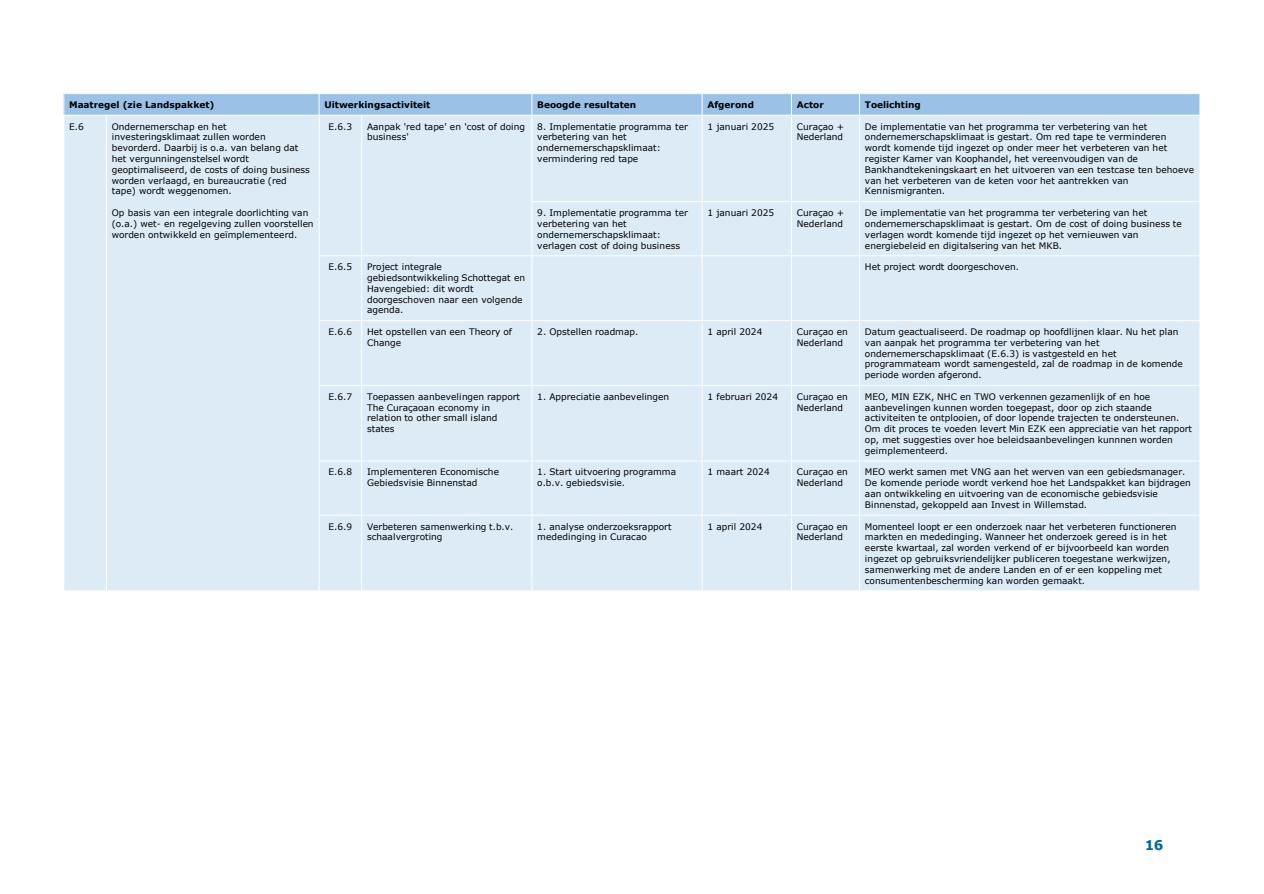
<style>
.page{position:relative;width:1264px;height:894px;background:#fff}
.page>*{position:absolute;margin:0;border:0;box-sizing:border-box;transform-origin:0 0}
.t1{font:700 13.5px "Verdana";color:#01689b}
.t2{font:9px/10.8px "Verdana";letter-spacing:.005em;color:#000}
.t3{font:700 9px "Verdana";color:#000}
</style>
<div class="page">
<div style="left:64px;top:94px;width:255px;height:21px;background:#9bc2e6"></div>
<div style="left:319px;top:94px;width:212px;height:21px;background:#9bc2e6"></div>
<div style="left:531px;top:94px;width:171px;height:21px;background:#9bc2e6"></div>
<div style="left:702px;top:94px;width:89px;height:21px;background:#9bc2e6"></div>
<div style="left:791px;top:94px;width:68px;height:21px;background:#9bc2e6"></div>
<div style="left:859px;top:94px;width:340px;height:21px;background:#9bc2e6"></div>
<div style="left:64px;top:115px;width:42px;height:475px;background:#ddebf7"></div>
<div style="left:106px;top:115px;width:213px;height:475px;background:#ddebf7"></div>
<div style="left:319px;top:115px;width:42px;height:141px;background:#ddebf7"></div>
<div style="left:361px;top:115px;width:170px;height:141px;background:#ddebf7"></div>
<div style="left:531px;top:115px;width:171px;height:87px;background:#ddebf7"></div>
<div style="left:702px;top:115px;width:89px;height:87px;background:#ddebf7"></div>
<div style="left:791px;top:115px;width:68px;height:87px;background:#ddebf7"></div>
<div style="left:859px;top:115px;width:340px;height:87px;background:#ddebf7"></div>
<div style="left:531px;top:202px;width:171px;height:54px;background:#ddebf7"></div>
<div style="left:702px;top:202px;width:89px;height:54px;background:#ddebf7"></div>
<div style="left:791px;top:202px;width:68px;height:54px;background:#ddebf7"></div>
<div style="left:859px;top:202px;width:340px;height:54px;background:#ddebf7"></div>
<div style="left:319px;top:256px;width:42px;height:64px;background:#ddebf7"></div>
<div style="left:361px;top:256px;width:170px;height:64px;background:#ddebf7"></div>
<div style="left:531px;top:256px;width:171px;height:64px;background:#ddebf7"></div>
<div style="left:702px;top:256px;width:89px;height:64px;background:#ddebf7"></div>
<div style="left:791px;top:256px;width:68px;height:64px;background:#ddebf7"></div>
<div style="left:859px;top:256px;width:340px;height:64px;background:#ddebf7"></div>
<div style="left:319px;top:320px;width:42px;height:65px;background:#ddebf7"></div>
<div style="left:361px;top:320px;width:170px;height:65px;background:#ddebf7"></div>
<div style="left:531px;top:320px;width:171px;height:65px;background:#ddebf7"></div>
<div style="left:702px;top:320px;width:89px;height:65px;background:#ddebf7"></div>
<div style="left:791px;top:320px;width:68px;height:65px;background:#ddebf7"></div>
<div style="left:859px;top:320px;width:340px;height:65px;background:#ddebf7"></div>
<div style="left:319px;top:385px;width:42px;height:76px;background:#ddebf7"></div>
<div style="left:361px;top:385px;width:170px;height:76px;background:#ddebf7"></div>
<div style="left:531px;top:385px;width:171px;height:76px;background:#ddebf7"></div>
<div style="left:702px;top:385px;width:89px;height:76px;background:#ddebf7"></div>
<div style="left:791px;top:385px;width:68px;height:76px;background:#ddebf7"></div>
<div style="left:859px;top:385px;width:340px;height:76px;background:#ddebf7"></div>
<div style="left:319px;top:461px;width:42px;height:54px;background:#ddebf7"></div>
<div style="left:361px;top:461px;width:170px;height:54px;background:#ddebf7"></div>
<div style="left:531px;top:461px;width:171px;height:54px;background:#ddebf7"></div>
<div style="left:702px;top:461px;width:89px;height:54px;background:#ddebf7"></div>
<div style="left:791px;top:461px;width:68px;height:54px;background:#ddebf7"></div>
<div style="left:859px;top:461px;width:340px;height:54px;background:#ddebf7"></div>
<div style="left:319px;top:515px;width:42px;height:75px;background:#ddebf7"></div>
<div style="left:361px;top:515px;width:170px;height:75px;background:#ddebf7"></div>
<div style="left:531px;top:515px;width:171px;height:75px;background:#ddebf7"></div>
<div style="left:702px;top:515px;width:89px;height:75px;background:#ddebf7"></div>
<div style="left:791px;top:515px;width:68px;height:75px;background:#ddebf7"></div>
<div style="left:859px;top:515px;width:340px;height:75px;background:#ddebf7"></div>
<hr style="left:106px;top:115px;width:1px;height:476px;background:#fff">
<hr style="left:319px;top:93px;width:1px;height:498px;background:#fff">
<hr style="left:361px;top:115px;width:1px;height:476px;background:#fff">
<hr style="left:531px;top:93px;width:1px;height:498px;background:#fff">
<hr style="left:701px;top:93px;width:1px;height:498px;background:#fff">
<hr style="left:790px;top:93px;width:1px;height:498px;background:#fff">
<hr style="left:859px;top:93px;width:1px;height:498px;background:#fff">
<hr style="left:63px;top:115px;width:1136px;height:1px;background:#fff">
<hr style="left:531px;top:201px;width:668px;height:1px;background:#fff">
<hr style="left:319px;top:255px;width:880px;height:1px;background:#fff">
<hr style="left:319px;top:320px;width:880px;height:1px;background:#fff">
<hr style="left:319px;top:385px;width:880px;height:1px;background:#fff">
<hr style="left:319px;top:460px;width:880px;height:1px;background:#fff">
<hr style="left:319px;top:514px;width:880px;height:1px;background:#fff">
<p class="t3" style="left:69px;top:98px;width:147px">Maatregel (zie Landspakket)</p>
<p class="t3" style="left:324px;top:98px;width:107px">Uitwerkingsactiviteit</p>
<p class="t3" style="left:537px;top:98px;width:100px">Beoogde resultaten</p>
<p class="t3" style="left:707px;top:98px;width:48px">Afgerond</p>
<p class="t3" style="left:796px;top:98px;width:28px">Actor</p>
<p class="t3" style="left:864px;top:98px;width:57px">Toelichting</p>
<p class="t2" style="left:69px;top:121px;width:16px">E.6</p>
<p class="t2" style="left:112px;top:121px;width:200px">Ondernemerschap en het investeringsklimaat zullen worden bevorderd. Daarbij is o.a. van belang dat het vergunningenstelsel wordt geoptimaliseerd, de costs of doing business worden verlaagd, en bureaucratie (red tape) wordt weggenomen.</p>
<p class="t2" style="left:112px;top:207px;width:203px">Op basis van een integrale doorlichting van (o.a.) wet- en regelgeving zullen voorstellen worden ontwikkeld en geïmplementeerd.</p>
<p class="t2" style="left:328px;top:121px;width:25px">E.6.3</p>
<p class="t2" style="left:367px;top:121px;width:160px">Aanpak 'red tape' en 'cost of doing business'</p>
<p class="t2" style="left:537px;top:121px;width:152px">8. Implementatie programma ter verbetering van het ondernemerschapsklimaat: vermindering red tape</p>
<p class="t2" style="left:707px;top:121px;width:68px">1 januari 2025</p>
<p class="t2" style="left:796px;top:121px;width:49px">Curaçao +<br>Nederland</p>
<p class="t2" style="left:864px;top:121px;width:331px">De implementatie van het programma ter verbetering van het ondernemerschapsklimaat is gestart. Om red tape te verminderen wordt komende tijd ingezet op onder meer het verbeteren van het register Kamer van Koophandel, het vereenvoudigen van de Bankhandtekeningskaart en het uitvoeren van een testcase ten behoeve van het verbeteren van de keten voor het aantrekken van Kennismigranten.</p>
<p class="t2" style="left:537px;top:207px;width:152px">9. Implementatie programma ter verbetering van het ondernemerschapsklimaat: verlagen cost of doing business</p>
<p class="t2" style="left:707px;top:207px;width:68px">1 januari 2025</p>
<p class="t2" style="left:796px;top:207px;width:49px">Curaçao +<br>Nederland</p>
<p class="t2" style="left:864px;top:207px;width:318px">De implementatie van het programma ter verbetering van het ondernemerschapsklimaat is gestart. Om de cost of doing business te verlagen wordt komende tijd ingezet op het vernieuwen van energiebeleid en digitalsering van het MKB.</p>
<p class="t2" style="left:328px;top:261px;width:25px">E.6.5</p>
<p class="t2" style="left:367px;top:261px;width:159px">Project integrale gebiedsontwikkeling Schottegat en<br>Havengebied: dit wordt doorgeschoven naar een volgende agenda.</p>
<p class="t2" style="left:864px;top:261px;width:156px">Het project wordt doorgeschoven.</p>
<p class="t2" style="left:328px;top:326px;width:25px">E.6.6</p>
<p class="t2" style="left:367px;top:326px;width:146px">Het opstellen van een Theory of<br>Change</p>
<p class="t2" style="left:537px;top:326px;width:103px">2. Opstellen roadmap.</p>
<p class="t2" style="left:707px;top:326px;width:56px">1 april 2024</p>
<p class="t2" style="left:796px;top:326px;width:53px">Curaçao en<br>Nederland</p>
<p class="t2" style="left:864px;top:326px;width:319px">Datum geactualiseerd. De roadmap op hoofdlijnen klaar. Nu het plan van aanpak het programma ter verbetering van het ondernemerschapsklimaat (E.6.3) is vastgesteld en het programmateam wordt samengesteld, zal de roadmap in de komende periode worden afgerond.</p>
<p class="t2" style="left:328px;top:391px;width:25px">E.6.7</p>
<p class="t2" style="left:367px;top:391px;width:154px">Toepassen aanbevelingen rapport<br>The Curaçaoan economy in relation to other small island states</p>
<p class="t2" style="left:537px;top:391px;width:133px">1. Appreciatie aanbevelingen</p>
<p class="t2" style="left:707px;top:391px;width:72px">1 februari 2024</p>
<p class="t2" style="left:796px;top:391px;width:53px">Curaçao en<br>Nederland</p>
<p class="t2" style="left:864px;top:391px;width:329px">MEO, MIN EZK, NHC en TWO verkennen gezamenlijk of en hoe aanbevelingen kunnen worden toegepast, door op zich staande activiteiten te ontplooien, of door lopende trajecten te ondersteunen.<br>Om dit proces te voeden levert Min EZK een appreciatie van het rapport op, met suggesties over hoe beleidsaanbevelingen kunnnen worden geimplementeerd.</p>
<p class="t2" style="left:328px;top:466px;width:25px">E.6.8</p>
<p class="t2" style="left:367px;top:466px;width:133px">Implementeren Economische<br>Gebiedsvisie Binnenstad</p>
<p class="t2" style="left:537px;top:466px;width:140px">1. Start uitvoering programma o.b.v. gebiedsvisie.</p>
<p class="t2" style="left:707px;top:466px;width:64px">1 maart 2024</p>
<p class="t2" style="left:796px;top:466px;width:53px">Curaçao en<br>Nederland</p>
<p class="t2" style="left:864px;top:466px;width:327px">MEO werkt samen met VNG aan het werven van een gebiedsmanager.<br>De komende periode wordt verkend hoe het Landspakket kan bijdragen aan ontwikkeling en uitvoering van de economische gebiedsvisie Binnenstad, gekoppeld aan Invest in Willemstad.</p>
<p class="t2" style="left:328px;top:520px;width:25px">E.6.9</p>
<p class="t2" style="left:367px;top:520px;width:148px">Verbeteren samenwerking t.b.v. schaalvergroting</p>
<p class="t2" style="left:537px;top:520px;width:136px">1. analyse onderzoeksrapport mededinging in Curacao</p>
<p class="t2" style="left:707px;top:520px;width:56px">1 april 2024</p>
<p class="t2" style="left:796px;top:520px;width:53px">Curaçao en<br>Nederland</p>
<p class="t2" style="left:864px;top:520px;width:313px">Momenteel loopt er een onderzoek naar het verbeteren functioneren markten en mededinging. Wanneer het onderzoek gereed is in het eerste kwartaal, zal worden verkend of er bijvoorbeeld kan worden ingezet op gebruiksvriendelijker publiceren toegestane werkwijzen, samenwerking met de andere Landen en of er een koppeling met consumentenbescherming kan worden gemaakt.</p>
<h1 class="t1" style="left:1144px;top:835px;width:20px">16</h1>
</div>
